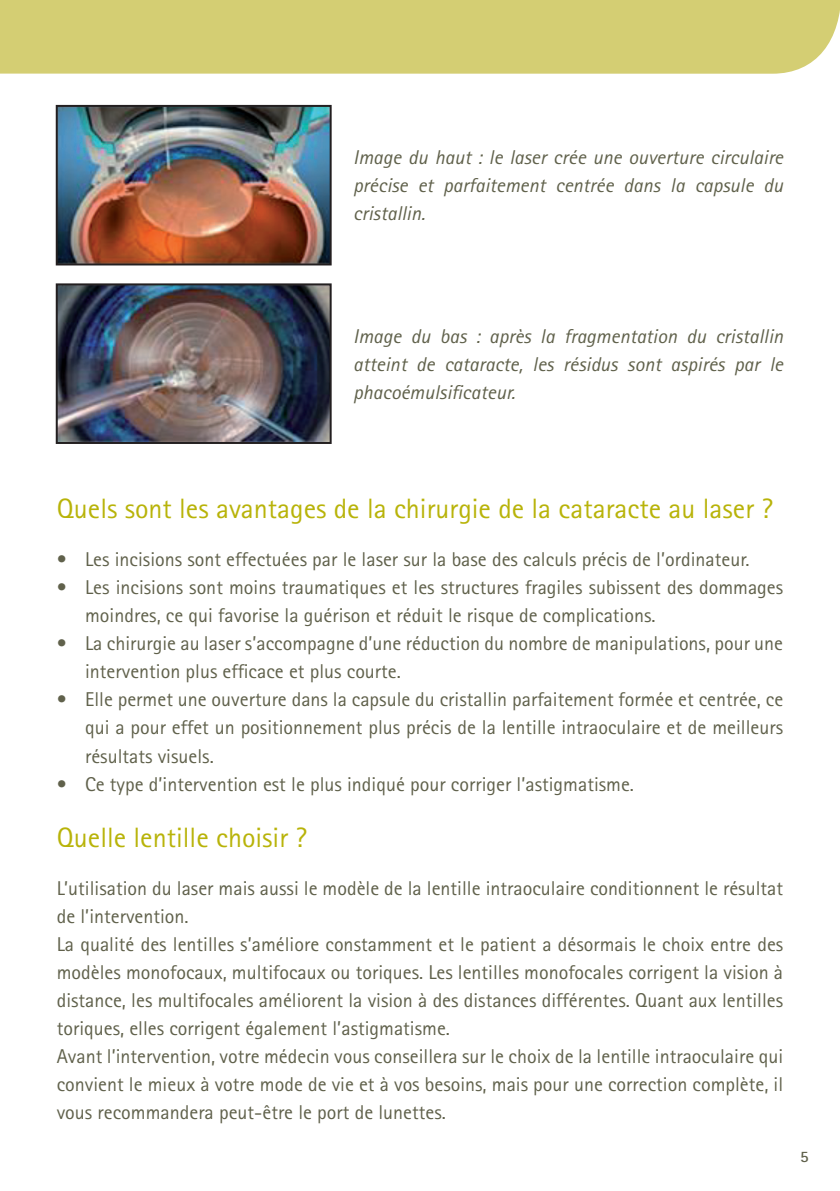
<style>
.page{position:relative;width:840px;height:1191px;background:#fff}
.page>*{position:absolute;margin:0;border:0;box-sizing:border-box;transform-origin:0 0}
.HOOFDTITEL{font:28px "Rotis Sans Serif Std";color:#b8b309}
.TEKST{font:20px/28px "Rotis Sans Serif Std";color:#60614b}
.TEKST-2{font:italic 20px/28px "Rotis Sans Serif Std";color:#60614b;text-align:justify}
.t1{font:700 16px "Rotis Sans Serif Std";color:#60614b}
</style>
<div class="page">
<div style="left:0;top:0;width:839px;height:74px;background:#d4ce73"></div>
<img style="left:59px;top:108px;width:269px;height:154px">
<div style="left:56px;top:105px;width:275px;height:160px;border:2px solid #231f20"></div>
<img style="left:59px;top:286px;width:269px;height:155px">
<div style="left:56px;top:283px;width:275px;height:161px;border:2px solid #231f20"></div>
<p class="TEKST-2" style="left:353px;top:143px;width:431px">Image du haut : le laser crée une ouverture circulaire précise et parfaitement centrée dans la capsule du cristallin.</p>
<p class="TEKST-2" style="left:353px;top:322px;width:431px">Image du bas : après la fragmentation du cristallin atteint de cataracte, les résidus sont aspirés par le phacoémulsificateur.</p>
<p class="HOOFDTITEL" style="left:57px;top:492px;width:717px">Quels sont les avantages de la chirurgie de la cataracte au laser ?</p>
<p class="TEKST" style="left:57px;top:545px;width:694px">• Les incisions sont effectuées par le laser sur la base des calculs précis de l’ordinateur.</p>
<p class="TEKST" style="left:85px;top:573px;width:699px;text-indent:-28px">• Les incisions sont moins traumatiques et les structures fragiles subissent des dommages moindres, ce qui favorise la guérison et réduit le risque de complications.</p>
<p class="TEKST" style="left:85px;top:629px;width:699px;text-indent:-28px">• La chirurgie au laser s’accompagne d’une réduction du nombre de manipulations, pour une intervention plus efficace et plus courte.</p>
<p class="TEKST" style="left:85px;top:685px;width:699px;text-align:justify;text-indent:-28px">• Elle permet une ouverture dans la capsule du cristallin parfaitement formée et centrée, ce qui a pour effet un positionnement plus précis de la lentille intraoculaire et de meilleurs résultats visuels.</p>
<p class="TEKST" style="left:57px;top:769px;width:578px">• Ce type d’intervention est le plus indiqué pour corriger l’astigmatisme.</p>
<p class="HOOFDTITEL" style="left:57px;top:820px;width:251px">Quelle lentille choisir ?</p>
<p class="TEKST" style="left:57px;top:873px;width:727px">L’utilisation du laser mais aussi le modèle de la lentille intraoculaire conditionnent le résultat de l’intervention.</p>
<p class="TEKST" style="left:57px;top:929px;width:727px;text-align:justify">La qualité des lentilles s’améliore constamment et le patient a désormais le choix entre des modèles monofocaux, multifocaux ou toriques. Les lentilles monofocales corrigent la vision à distance, les multifocales améliorent la vision à des distances différentes. Quant aux lentilles toriques, elles corrigent également l’astigmatisme.</p>
<p class="TEKST" style="left:57px;top:1041px;width:727px;text-align:justify">Avant l’intervention, votre médecin vous conseillera sur le choix de la lentille intraoculaire qui convient le mieux à votre mode de vie et à vos besoins, mais pour une correction complète, il vous recommandera peut-être le port de lunettes.</p>
<p class="t1" style="left:799px;top:1146px;width:10px">5</p>
</div>
